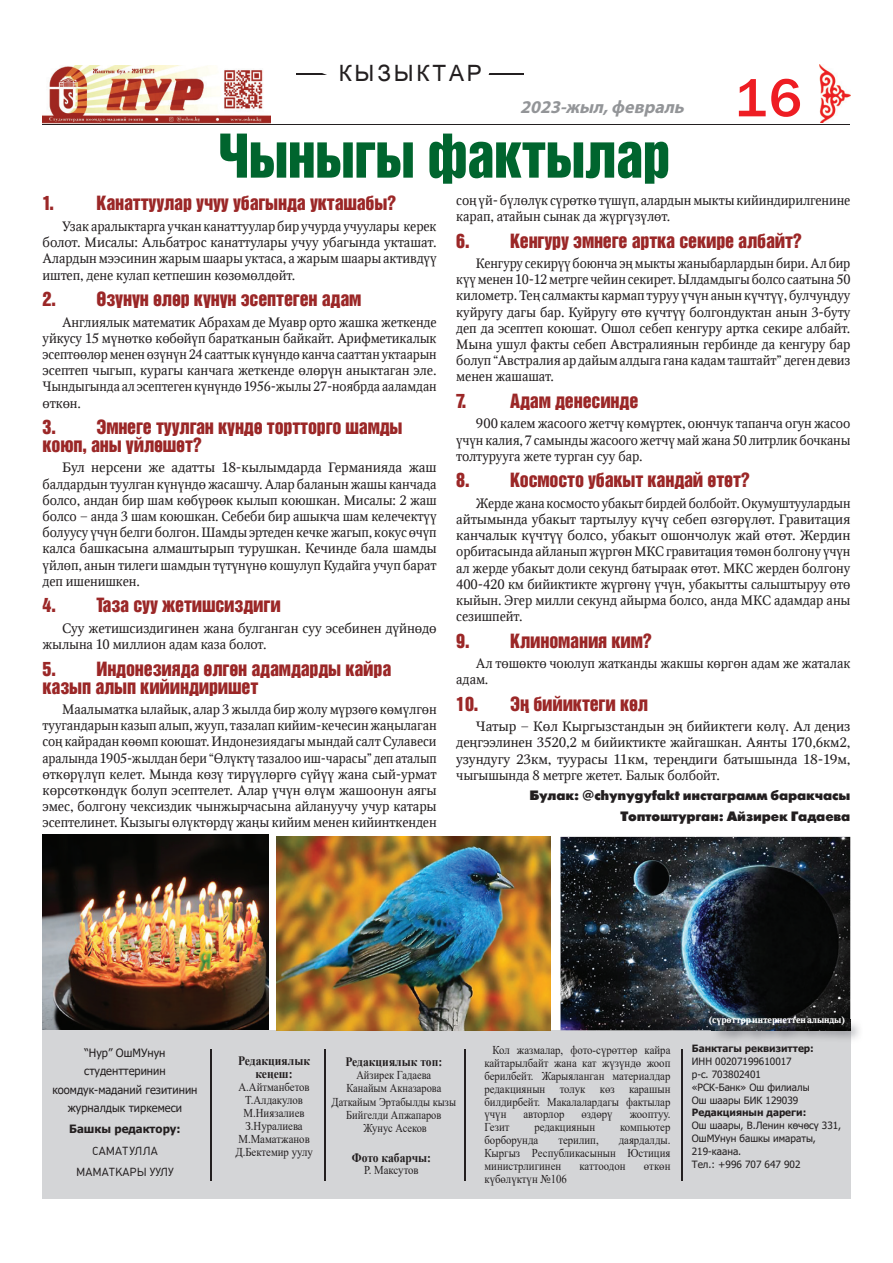
<style>
.page{position:relative;width:893px;height:1263px;background:#fff}
.page>*{position:absolute;margin:0;border:0;box-sizing:border-box;transform-origin:0 0}
.t1{font:55.2px "Q3 Helvetica Inserat Cyrillic";letter-spacing:-.01em;color:#00652e}
.t2{font:54.15px "Q3 Franklin Gothic Medium C";color:#ee1d23}
.t3{font:22.5px "Arial Q2";letter-spacing:.125em;color:#231f20}
.t4{font:18px/18px "Q3 Helvetica Inserat Cyrillic";letter-spacing:-.01em;color:#9b2727}
.t5{font:italic 700 18px "Myriad Pro";color:#939598}
.t6{font:13.5px/16.2px "Q3 Octava C";letter-spacing:-.01em;color:#231f20;text-align:justify}
.t7{font:13.5px/16.2px "Q3 Octava C";letter-spacing:-.01em;color:#231f20;text-align:justify;scale:1.05 1}
.t8{font:13.5px/20.4px "Q3 Futuris XC";letter-spacing:-.01em;color:#231f20;text-align:right}
.t9{font:700 12.9px/12.9px "Times New Roman";color:#231f20;text-align:center;scale:.9 1}
.t10{font:12px/12.9px "Times New Roman";color:#231f20;text-align:justify;scale:.9 1}
.t11{font:12px/13.4px "Times New Roman";color:#231f20;text-align:center;scale:.87 1}
.t12{font:11.4px/18.5px "Tahoma";color:#231f20;text-align:center}
.t13{font:11.4px/21.3px "Q3 DIN";color:#231f20;text-align:center}
.t14{font:700 11.4px "Tahoma";color:#231f20}
.t15{font:10.05px/12.9px "Tahoma";color:#231f20}
.t16{font:700 10.05px "Tahoma";color:#231f20}
.t17{font:700 9px "Q3 Octava C";letter-spacing:-.01em;color:#fff}
</style>
<div class="page">
<hr style="left:43px;top:124px;width:807px;height:1px;background:#231f20">
<img style="left:819px;top:64px;width:31px;height:59px">
<img style="left:43px;top:65px;width:227px;height:58px">
<div style="left:43px;top:1030px;width:808px;height:169px;background:#d4d5d7"></div>
<hr style="left:681px;top:1049px;width:2px;height:132px;background:#231f20">
<hr style="left:464px;top:1049px;width:2px;height:132px;background:#231f20">
<hr style="left:324px;top:1049px;width:2px;height:132px;background:#231f20">
<hr style="left:210px;top:1049px;width:2px;height:132px;background:#231f20">
<img style="left:43px;top:834px;width:225px;height:196px">
<img style="left:276px;top:836px;width:274px;height:194px">
<img style="left:560px;top:837px;width:290px;height:193px">
<hr style="left:296px;top:74px;width:228px;height:1px;background:#231f20">
<svg style="left:296px;top:73px;width:210px;height:2px"></svg>
<img style="left:712px;top:1019px;width:147px;height:21px">
<h3 class="t3" style="left:339px;top:61px;width:145px">КЫЗЫКТАР</h3>
<h3 class="t5" style="left:520px;top:96px;width:170px">2023-жыл,февраль</h3>
<h1 class="t1" style="left:219px;top:123px;width:453px">Чыныгы фактылар</h1>
<h2 class="t2" style="left:736px;top:68px;width:68px">16</h2>
<h3 class="t4" style="left:43px;top:194px;width:355px">1. Канаттуулар учуу убагында укташабы?</h3>
<p class="t6" style="left:43px;top:218px;width:396px;text-indent:20px">Узак аралыктарга учкан канаттуулар бир учурда учуулары керек болот. Мисалы: Альбатрос канаттулары учуу убагында укташат.<br>Алардын мээсинин жарым шаары уктаса, а жарым шаары активдїї иштеп, дене кулап кетпешин кєзємєлдєйт.</p>
<h3 class="t4" style="left:43px;top:290px;width:320px">2. Єзїнїн єлєр кїнїн эсептеген адам</h3>
<p class="t6" style="left:43px;top:314px;width:396px;text-indent:20px">Англиялык математик Абрахам де Муавр орто жашка жеткенде уйкусу 15 мїнєткє кєбєйїп баратканын байкайт. Арифметикалык эсептєєлєр менен єзїнїн 24 сааттык кїнїндє канча сааттан уктаарын эсептеп чыгып, курагы канчага жеткенде єлєрїн аныктаган эле.<br>Чындыгында ал эсептеген кїнїндє 1956-жылы 27-ноябрда ааламдан єткєн.</p>
<h3 class="t4" style="left:43px;top:418px;width:362px">3. Эмнеге туулган кїндє тортторго шамды коюп, аны їйлєшєт?</h3>
<p class="t7" style="left:43px;top:460px;width:377px;text-indent:20px">Бул нерсени же адатты 18-кылымдарда Германияда жаш балдардын туулган кїнїндє жасашчу. Алар баланын жашы канчада болсо, андан бир шам кєбїрєєк кылып коюшкан. Мисалы: 2 жаш болсо – анда 3 шам коюшкан. Себеби бир ашыкча шам келечектїї болуусу їчїн белги болгон. Шамды эртеден кечке жагып, кокус єчїп калса башкасына алмаштырып турушкан. Кечинде бала шамды їйлєп, анын тилеги шамдын тїтїнїнє кошулуп Кудайга учуп барат деп ишенишкен.</p>
<h3 class="t4" style="left:43px;top:596px;width:240px">4. Таза суу жетишсиздиги</h3>
<p class="t6" style="left:43px;top:620px;width:396px;text-indent:20px">Суу жетишсиздигинен жана булганган суу эсебинен дїйнєдє жылына 10 миллион адам каза болот.</p>
<h3 class="t4" style="left:43px;top:659px;width:350px">5. Индонезияда єлгєн адамдарды кайра казып алып кийиндиришет</h3>
<p class="t6" style="left:43px;top:701px;width:396px;text-indent:20px">Маалыматка ылайык, алар 3 жылда бир жолу мїрзєгє кємїлгєн туугандарын казып алып, жууп, тазалап кийим-кечесин жаўылаган соў кайрадан кєємп коюшат. Индонезиядагы мындай салт Сулавеси аралында 1905-жылдан бери “Єлїктї тазалоо иш-чарасы” деп аталып єткєрїлїп келет. Мында кєзї тирїїлєргє сїйїї жана сый-урмат кєрсєткєндїк болуп эсептелет. Алар їчїн єлїм жашоонун аягы эмес, болгону чексиздик чынжырчасына айлануучу учур катары эсептелинет. Кызыгы єлїктєрдї жаўы кийим менен кийинткенден</p>
<p class="t6" style="left:456px;top:192px;width:396px">соў їй- бїлєлїк сїрєткє тїшїп, алардын мыкты кийиндирилгенине карап, атайын сынак да жїргїзїлєт.</p>
<h3 class="t4" style="left:456px;top:231px;width:347px">6. Кенгуру эмнеге артка секире албайт?</h3>
<p class="t6" style="left:456px;top:255px;width:396px;text-indent:20px">Кенгуру секирїї боюнча эў мыкты жаныбарлардын бири. Ал бир кїї менен 10-12 метрге чейин секирет. Ылдамдыгы болсо саатына 50 километр. Теў салмакты кармап туруу їчїн анын кїчтїї, булчуўдуу куйругу дагы бар. Куйругу єтє кїчтїї болгондуктан анын 3-буту деп да эсептеп коюшат. Ошол себеп кенгуру артка секире албайт.<br>Мына ушул факты себеп Австралиянын гербинде да кенгуру бар болуп “Австралия ар дайым алдыга гана кадам таштайт” деген девиз менен жашашат.</p>
<h3 class="t4" style="left:456px;top:392px;width:12px">7.</h3>
<h3 class="t4" style="left:510px;top:392px;width:130px">Адам денесинде</h3>
<p class="t6" style="left:456px;top:416px;width:396px;text-indent:20px">900 калем жасоого жетчї кємїртек, оюнчук тапанча огун жасоо їчїн калия, 7 самынды жасоого жетчї май жана 50 литрлик бочканы толтурууга жете турган суу бар.</p>
<h3 class="t4" style="left:456px;top:471px;width:295px">8. Космосто убакыт кандай єтєт?</h3>
<p class="t6" style="left:456px;top:495px;width:396px;text-indent:20px">Жерде жана космосто убакыт бирдей болбойт. Окумуштуулардын айтымында убакыт тартылуу кїчї себеп єзгєрїлєт. Гравитация канчалык кїчтїї болсо, убакыт ошончолук жай єтєт. Жердин орбитасында айланып жїргєн МКС гравитация тємєн болгону їчїн ал жерде убакыт доли секунд батыраак єтєт. МКС жерден болгону 400-420 км бийиктикте жїргєнї їчїн, убакытты салыштыруу єтє кыйын. Эгер милли секунд айырма болсо, анда МКС адамдар аны сезишпейт.</p>
<h3 class="t4" style="left:456px;top:632px;width:197px">9. Клиномания ким?</h3>
<p class="t6" style="left:456px;top:656px;width:396px;text-indent:20px">Ал тєшєктє чоюлуп жатканды жакшы кєргєн адам же жаталак адам.</p>
<h3 class="t4" style="left:456px;top:695px;width:193px">10. Эў бийиктеги кєл</h3>
<p class="t7" style="left:456px;top:719px;width:377px;text-indent:20px">Чатыр – Кєл Кыргызстандын эў бийиктеги кєлї. Ал деўиз деўгээлинен 3520,2 м бийиктикте жайгашкан. Аянты 170,6км2, узундугу 23км, туурасы 11км, тереўдиги батышында 18-19м, чыгышында 8 метрге жетет. Балык болбойт.</p>
<p class="t8" style="left:529px;top:786px;width:323px">Булак: @chynygyfakt инстаграмм баракчасы<br>Топтоштурган: Айзирек Гадаева</p>
<p class="t17" style="left:708px;top:1015px;width:138px">(сїрєттєр интернеттен алынды)</p>
<p class="t12" style="left:52px;top:1044px;width:147px">“Нур” ОшМУнун студенттеринин коомдук-маданий гезитинин журналдык тиркемеси</p>
<p class="t14" style="left:69px;top:1121px;width:113px">Башкы редактору:</p>
<p class="t13" style="left:76px;top:1140px;width:99px">САМАТУЛЛА<br>МАМАТКАРЫ УУЛУ</p>
<p class="t9" style="left:238px;top:1054px;width:82px">Редакциялык кеңеш:</p>
<p class="t10" style="left:235px;top:1080px;width:88px;text-align:center">А.Айтманбетов<br>Т.Алдакулов<br>М.Ниязалиев<br>З.Нуралиева<br>М.Маматжанов<br>Д.Бектемир уулу</p>
<p class="t9" style="left:345px;top:1054px;width:109px">Редакциялык топ:</p>
<p class="t11" style="left:332px;top:1068px;width:145px">Айзирек Гадаева<br>Канайым Акназарова<br>Даткайым Эртабылды кызы<br>Бийгелди Апжапаров<br>Жунус Асеков</p>
<p class="t9" style="left:352px;top:1150px;width:90px">Фото кабарчы:</p>
<p class="t10" style="left:364px;top:1163px;width:62px">Р. Максутов</p>
<p class="t10" style="left:484px;top:1043px;width:208px;text-indent:8px">Кол жазмалар, фото-сүрөттөр кайра кайтарылбайт жана кат жүзүндө жооп берилбейт. Жарыяланган материалдар редакциянын толук көз карашын билдирбейт. Макалалардагы фактылар үчүн</p>
<p class="t10" style="left:523px;top:1107px;width:47px">авторлор</p>
<p class="t10" style="left:581px;top:1107px;width:36px">өздөрү</p>
<p class="t10" style="left:630px;top:1107px;width:47px">жооптуу.</p>
<p class="t10" style="left:484px;top:1120px;width:29px">Гезит</p>
<p class="t10" style="left:534px;top:1120px;width:69px">редакциянын</p>
<p class="t10" style="left:620px;top:1120px;width:57px">компьютер</p>
<p class="t10" style="left:484px;top:1133px;width:61px">борборунда</p>
<p class="t10" style="left:558px;top:1133px;width:46px">терилип,</p>
<p class="t10" style="left:484px;top:1133px;width:208px;text-indent:134px">даярдалды.<br>Кыргыз Республикасынын Юстиция министрлигинен</p>
<p class="t10" style="left:579px;top:1159px;width:53px">каттоодон</p>
<p class="t10" style="left:644px;top:1159px;width:31px">өткөн</p>
<p class="t10" style="left:484px;top:1172px;width:93px">күбөлүктүн №106</p>
<p class="t16" style="left:692px;top:1041px;width:124px">Банктагы реквизиттер:</p>
<p class="t15" style="left:692px;top:1055px;width:119px">ИНН 00207199610017 р-с. 703802401 «РСК-Банк» Ош филиалы<br>Ош шаары БИК 129039</p>
<p class="t16" style="left:692px;top:1106px;width:116px">Редакциянын дареги:</p>
<p class="t15" style="left:692px;top:1120px;width:151px">Ош шаары, В.Ленин көчөсү 331,<br>ОшМУнун башкы имараты,<br>219-каана.<br>Тел.: +996 707 647 902</p>
</div>
